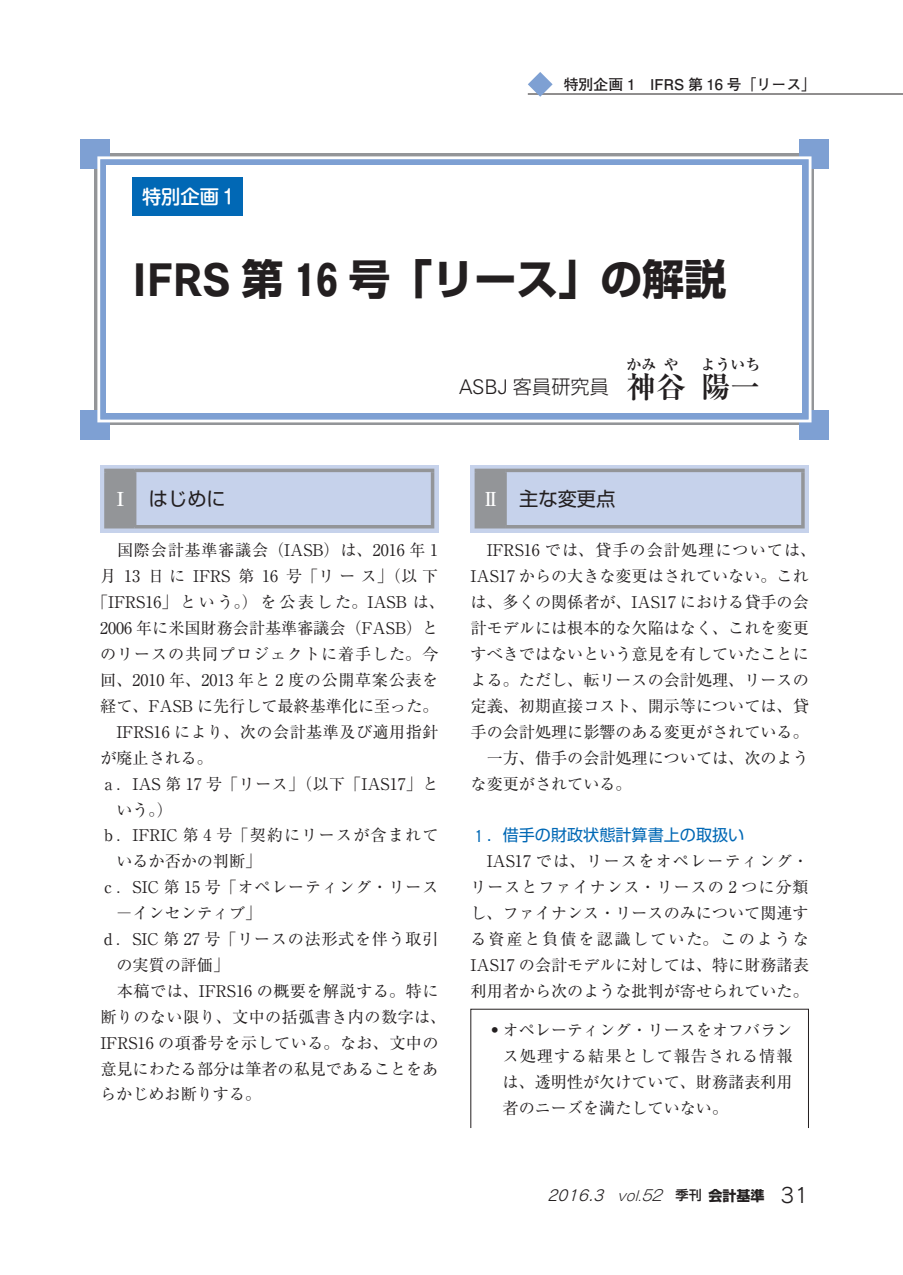
<style>
.page{position:relative;width:903px;height:1275px;background:#fff}
.page>*{position:absolute;margin:0;border:0;box-sizing:border-box;transform-origin:0 0}
.t1{font:700 42px "Shin Go Pr 5";color:#231f20}
.t2{font:700 29.75px "Ryumin Pr 5";color:#231f20}
.t3{font:19.25px "Shin Go Pr 5";color:#231f20}
.t4{font:300 19.25px "Shin Go Pr 5";color:#231f20}
.t5{font:500 19.25px "Shin M Go Pro";color:#fff}
.t6{font:16.1px/25.9px "Ryumin Pr 5";color:#231f20;text-align:justify}
.t7{font:16.1px "Ryumin Pr 5";letter-spacing:.03em;color:#231f20}
.t8{font:16.1px "Ryumin Pr 5";letter-spacing:.045em;color:#231f20}
.t9{font:16.1px "Ryumin Pr 5";letter-spacing:.04em;color:#231f20}
.t10{font:16.1px "Ryumin Pr 5";letter-spacing:.05em;color:#231f20}
.t11{font:16.1px "Ryumin Pr 5";letter-spacing:.07em;color:#231f20}
.t12{font:16.1px "Ryumin Pr 5";letter-spacing:.065em;color:#231f20}
.t13{font:16.1px "Ryumin Pr 5";letter-spacing:.025em;color:#231f20}
.t14{font:16.1px "Ryumin Pr 5";letter-spacing:.055em;color:#231f20}
.t15{font:16.1px "Shin Go Pr 5";color:#0168b5}
.t16{font:16.1px "Ryumin Pr 5";color:#231f20;scale:.8 1}
.t17{font:italic 14.88px "Rodin Pro M";color:#231f20}
.t18{font:700 14.88px "Futo Go B101 Pr 5";color:#231f20}
.t19{font:700 14.88px "Ryumin Pr 5";color:#231f20}
.s1{font-family:"Cezanne Pro B";font-weight:400;font-size:44.1px}
.s2{font-family:"Univers LT Std";font-size:20.3px}
.s3{font-family:"Ryumin Pr 5";font-weight:700;font-size:29.75px}
.s4{font-family:"Ryumin Pr 5";font-weight:700;color:#fff}
.s5{font-family:"Cezanne Pro M";font-size:16.97px}
.s6{font-family:"Shin Go Pr 5";font-weight:900}
.s7{font-family:"Gothic MB101 Pr 5";font-weight:300;font-size:13.65px}
.s8{font-family:"Gothic MB101 Pr 5";font-weight:300}
.s9{font-family:"Shin Go Pr 5";font-weight:500;font-style:normal;font-size:13.12px}
.s10{font-family:"Shin Go Pr 5";font-weight:700;font-style:normal;font-size:14px}
.s11{font-style:normal;font-size:20.47px}
</style>
<div class="page">
<hr style="left:528px;top:94px;width:375px;height:1px;background:#231f20">
<svg style="left:528px;top:72px;width:25px;height:25px"></svg>
<div style="left:100px;top:465px;width:338px;height:67px;background:#c6d2eb"></div>
<div style="left:106px;top:470px;width:29px;height:57px;background:#939598"></div>
<hr style="left:104px;top:469px;width:31px;height:3px;background:#939598">
<svg style="left:104px;top:472px;width:2px;height:53px"></svg>
<hr style="left:135px;top:469px;width:299px;height:3px;background:#939598">
<hr style="left:133px;top:472px;width:3px;height:53px;background:#939598">
<hr style="left:431px;top:472px;width:3px;height:53px;background:#939598">
<hr style="left:104px;top:525px;width:31px;height:3px;background:#939598">
<hr style="left:135px;top:525px;width:299px;height:3px;background:#939598">
<div style="left:470px;top:465px;width:339px;height:67px;background:#c6d2eb"></div>
<div style="left:476px;top:470px;width:29px;height:57px;background:#939598"></div>
<hr style="left:475px;top:469px;width:30px;height:3px;background:#939598">
<hr style="left:475px;top:472px;width:3px;height:53px;background:#939598">
<hr style="left:505px;top:469px;width:300px;height:3px;background:#939598">
<svg style="left:505px;top:472px;width:2px;height:53px"></svg>
<svg style="left:801px;top:472px;width:4px;height:53px"></svg>
<hr style="left:475px;top:525px;width:30px;height:3px;background:#939598">
<hr style="left:505px;top:525px;width:300px;height:3px;background:#939598">
<div style="left:95px;top:154px;width:719px;height:271px;background:linear-gradient(to right,#c2c3c4,#c2c3c4)"></div>
<div style="left:80px;top:139px;width:30px;height:30px;background:#7ea0d3"></div>
<div style="left:799px;top:139px;width:30px;height:30px;background:#7ea0d3"></div>
<div style="left:80px;top:410px;width:30px;height:30px;background:#7ea0d3"></div>
<div style="left:799px;top:410px;width:30px;height:30px;background:#7ea0d3"></div>
<div style="left:99px;top:158px;width:711px;height:263px;background:#7ea0d3"></div>
<div style="left:97px;top:156px;width:714px;height:266px;border:3px solid #fff"></div>
<div style="left:107px;top:166px;width:695px;height:247px;background:#fff"></div>
<div style="left:132px;top:177px;width:111px;height:39px;background:#0168b5"></div>
<p class="t5" style="left:142px;top:181px;width:93px">特別企画 1</p>
<p class="t18" style="left:564px;top:72px;width:254px">特別企画 1　IFRS 第 16 号「リース」</p>
<h1 class="t1" style="left:132px;top:246px;width:596px"><span class="s1">IFRS</span> 第 <span class="s1">16</span> 号「リース」の解説</h1>
<p class="t19" style="left:626px;top:353px;width:31px">かみ</p>
<p class="t19" style="left:664px;top:353px;width:16px">や</p>
<p class="t4" style="left:459px;top:371px;width:199px"><span class="s2">ASBJ</span> 客員研究員 <span class="s3">神</span></p>
<h2 class="t2" style="left:656px;top:364px;width:31px">谷</h2>
<p class="t19" style="left:701px;top:353px;width:61px">よういち</p>
<h2 class="t2" style="left:701px;top:364px;width:61px">陽一</h2>
<p class="t3" style="left:111px;top:483px;width:117px"><span class="s4">Ⅰ</span> はじめに</p>
<p class="t10" style="left:117px;top:538px;width:323px">国際会計基準審議会（IASB）は、2016 年 1</p>
<p class="t6" style="left:100px;top:562px;width:340px">月 13 日に IFRS 第 16 号「リース」（以下</p>
<p class="t6" style="left:92px;top:588px;width:354px">「IFRS16」という。）を公表した。IASB は、</p>
<p class="t6" style="left:100px;top:614px;width:340px">2006 年に米国財務会計基準審議会（FASB）と</p>
<p class="t14" style="left:100px;top:641px;width:340px">のリースの共同プロジェクトに着手した。今</p>
<p class="t9" style="left:100px;top:667px;width:340px">回、2010 年、2013 年と 2 度の公開草案公表を</p>
<p class="t6" style="left:100px;top:692px;width:340px">経て、FASB に先行して最終基準化に至った。</p>
<p class="t7" style="left:116px;top:719px;width:324px">IFRS16 により、次の会計基準及び適用指針</p>
<p class="t6" style="left:100px;top:744px;width:114px">が廃止される。</p>
<p class="t6" style="left:100px;top:770px;width:340px">ａ．IAS 第 17 号「リース」（以下「IAS17」と</p>
<p class="t6" style="left:116px;top:795px;width:58px">いう。）</p>
<p class="t11" style="left:100px;top:823px;width:340px">ｂ．IFRIC 第 4 号「契約にリースが含まれて</p>
<p class="t6" style="left:116px;top:847px;width:146px">いるか否かの判断」</p>
<p class="t8" style="left:100px;top:875px;width:340px">ｃ．SIC 第 15 号「オペレーティング・リース</p>
<p class="t16" style="left:118px;top:900px;width:181px">─インセンティブ」</p>
<p class="t8" style="left:100px;top:926px;width:340px">ｄ．SIC 第 27 号「リースの法形式を伴う取引</p>
<p class="t6" style="left:116px;top:951px;width:114px">の実質の評価」</p>
<p class="t7" style="left:117px;top:978px;width:323px">本稿では、IFRS16 の概要を解説する。特に</p>
<p class="t13" style="left:100px;top:1004px;width:347px">断りのない限り、文中の括弧書き内の数字は、</p>
<p class="t7" style="left:100px;top:1030px;width:340px">IFRS16 の項番号を示している。なお、文中の</p>
<p class="t6" style="left:100px;top:1054px;width:339px">意見にわたる部分は筆者の私見であることをあ</p>
<p class="t6" style="left:100px;top:1080px;width:162px">らかじめお断りする。</p>
<p class="t3" style="left:481px;top:483px;width:136px"><span class="s4">Ⅱ</span> 主な変更点</p>
<p class="t12" style="left:487px;top:538px;width:331px">IFRS16 では、貸手の会計処理については、</p>
<p class="t6" style="left:471px;top:562px;width:340px">IAS17 からの大きな変更はされていない。これ</p>
<p class="t6" style="left:471px;top:588px;width:340px">は、多くの関係者が、IAS17 における貸手の会</p>
<p class="t6" style="left:471px;top:614px;width:340px">計モデルには根本的な欠陥はなく、これを変更</p>
<p class="t6" style="left:471px;top:640px;width:340px">すべきではないという意見を有していたことに</p>
<p class="t6" style="left:471px;top:666px;width:340px">よる。ただし、転リースの会計処理、リースの</p>
<p class="t6" style="left:471px;top:692px;width:340px">定義、初期直接コスト、開示等については、貸</p>
<p class="t6" style="left:471px;top:718px;width:340px">手の会計処理に影響のある変更がされている。</p>
<p class="t6" style="left:487px;top:744px;width:324px">一方、借手の会計処理については、次のよう</p>
<p class="t6" style="left:471px;top:770px;width:162px">な変更がされている。</p>
<p class="t15" style="left:474px;top:822px;width:271px"><span class="s5">1</span> ．借手の財政状態計算書上の取扱い</p>
<p class="t6" style="left:470px;top:847px;width:340px;text-indent:16px">IAS17 では、リースをオペレーティング・リースとファイナンス・リースの 2 つに分類し、ファイナンス・リースのみについて関連する資産と負債を認識していた。このようなIAS17 の会計モデルに対しては、特に財務諸表利用者から次のような批判が寄せられていた。</p>
<p class="t6" style="left:503px;top:1016px;width:291px;text-indent:-16px"><span class="s6">・</span>オペレーティング・リースをオフバランス処理する結果として報告される情報は、透明性が欠けていて、財務諸表利用者のニーズを満たしていない。</p>
<p class="t17" style="left:547px;top:1186px;width:263px">2016.3 <span class="s7">vol.</span><span class="s8">52</span> <span class="s9">季刊</span><span class="s10">会計基準</span> <span class="s11">3 1</span></p>
</div>
